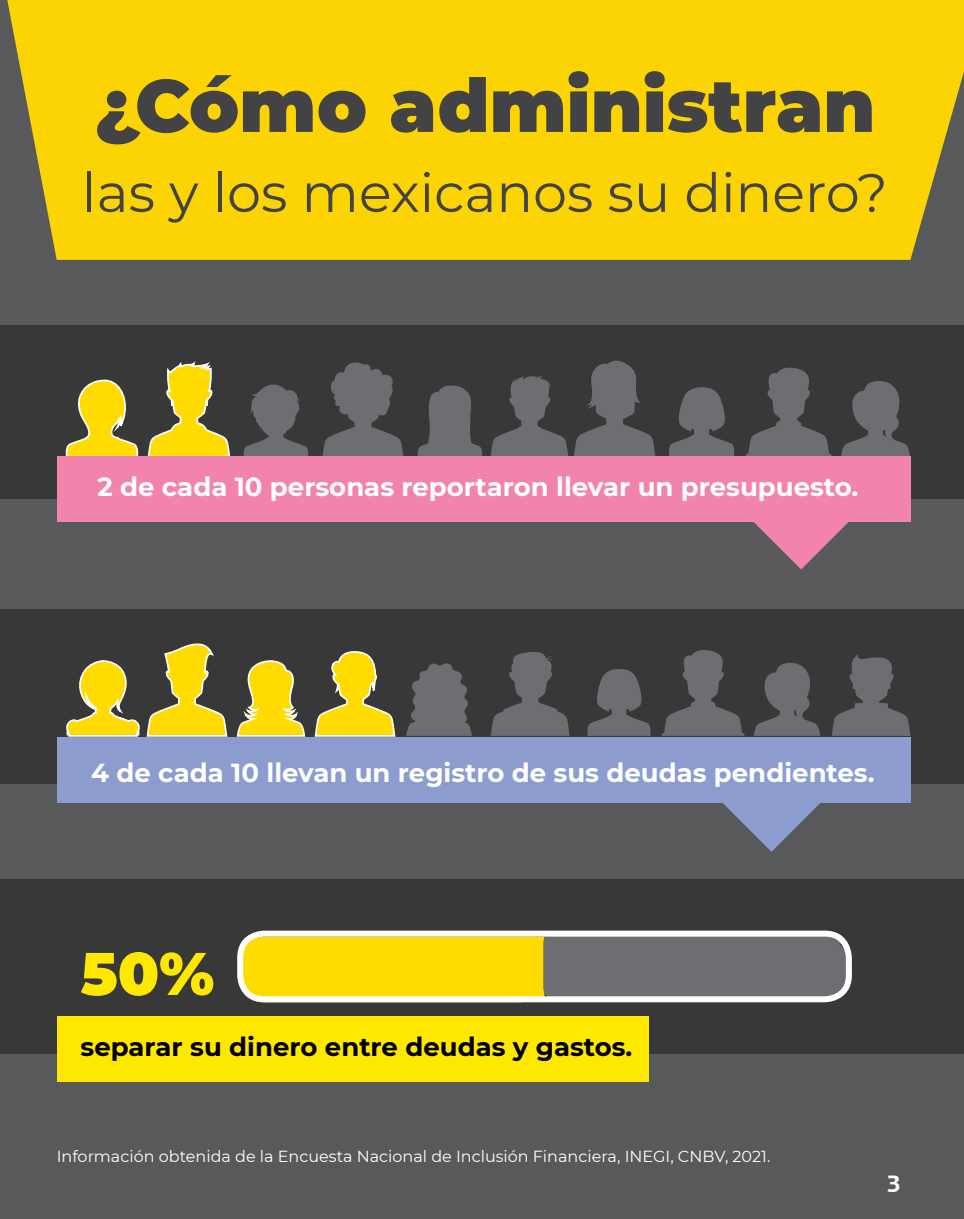
<style>
.page{position:relative;width:964px;height:1219px;background:#58595b}
.page>*{position:absolute;margin:0;border:0;box-sizing:border-box;transform-origin:0 0}
.t1{font:900 74px "Montserrat";color:#434345}
.t2{font:900 60px "Montserrat";color:#ffe800}
.t3{font:54px "Montserrat";color:#434345}
.t4{font:28px "Presidencia Firme";color:#fff}
.t5{font:700 26px "Montserrat";color:#fff}
.t6{font:700 26px "Montserrat";color:#000}
.t7{font:16px "Montserrat";color:#fff}
</style>
<div class="page">
<div style="left:7px;top:0;width:957px;height:260px;background:#fcd404"></div>
<div style="left:0;top:326px;width:964px;height:173px;background:#383839"></div>
<div style="left:0;top:609px;width:964px;height:174px;background:#383839"></div>
<div style="left:0;top:879px;width:964px;height:175px;background:#383839"></div>
<svg style="left:746px;top:368px;width:85px;height:89px"></svg>
<svg style="left:669px;top:387px;width:65px;height:70px"></svg>
<svg style="left:574px;top:360px;width:81px;height:97px"></svg>
<svg style="left:841px;top:381px;width:69px;height:76px"></svg>
<svg style="left:491px;top:376px;width:77px;height:80px"></svg>
<svg style="left:418px;top:385px;width:64px;height:72px"></svg>
<svg style="left:244px;top:384px;width:64px;height:73px"></svg>
<svg style="left:322px;top:362px;width:81px;height:95px"></svg>
<svg style="left:147px;top:361px;width:84px;height:96px"></svg>
<svg style="left:65px;top:379px;width:74px;height:78px"></svg>
<div style="left:57px;top:457px;width:853px;height:65px;background:#f283ac"></div>
<div style="left:57px;top:737px;width:853px;height:66px;background:#8c9ccf"></div>
<div style="left:57px;top:1017px;width:591px;height:65px;background:#ffe800"></div>
<svg style="left:146px;top:643px;width:82px;height:94px"></svg>
<svg style="left:236px;top:660px;width:70px;height:77px"></svg>
<svg style="left:406px;top:663px;width:66px;height:73px"></svg>
<svg style="left:66px;top:661px;width:74px;height:76px"></svg>
<svg style="left:314px;top:651px;width:82px;height:86px"></svg>
<svg style="left:662px;top:650px;width:82px;height:86px"></svg>
<svg style="left:587px;top:669px;width:63px;height:67px"></svg>
<svg style="left:754px;top:663px;width:66px;height:73px"></svg>
<svg style="left:491px;top:652px;width:78px;height:84px"></svg>
<svg style="left:832px;top:654px;width:78px;height:82px"></svg>
<svg style="left:244px;top:932px;width:601px;height:70px;background:#b5a439"></svg>
<div style="left:237px;top:931px;width:615px;height:71px;border:6px solid #fff;border-radius:24px"></div>
<svg style="left:723px;top:803px;width:97px;height:49px"></svg>
<svg style="left:754px;top:522px;width:95px;height:47px"></svg>
<h1 class="t1" style="left:95px;top:50px;width:782px">¿Cómo administran</h1>
<h3 class="t3" style="left:82px;top:156px;width:807px">las y los mexicanos su dinero?</h3>
<p class="t5" style="left:97px;top:468px;width:762px">2 de cada 10 personas reportaron llevar un presupuesto.</p>
<p class="t5" style="left:91px;top:754px;width:785px">4 de cada 10 llevan un registro de sus deudas pendientes.</p>
<h2 class="t2" style="left:81px;top:929px;width:135px">50%</h2>
<p class="t6" style="left:81px;top:1028px;width:553px">separar su dinero entre deudas y gastos.</p>
<p class="t7" style="left:57px;top:1145px;width:715px">Información obtenida de la Encuesta Nacional de Inclusión Financiera, INEGI, CNBV, 2021.</p>
<p class="t4" style="left:886px;top:1167px;width:17px">3</p>
</div>
